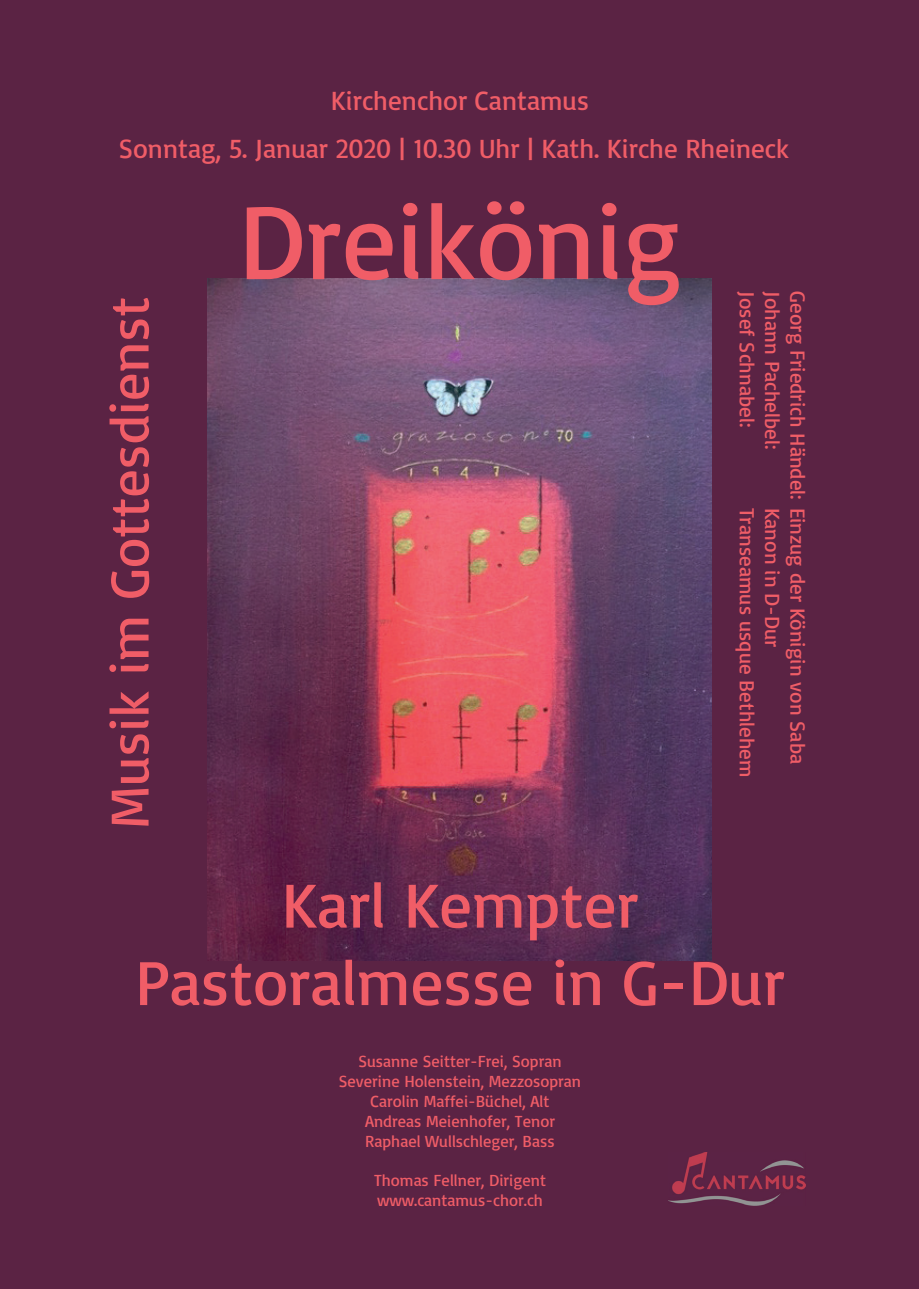
<style>
.page{position:relative;width:919px;height:1289px;background:#fff}
.page>*{position:absolute;margin:0;border:0;box-sizing:border-box;transform-origin:0 0}
.t1{font:108px "Basic";color:#f05d67}
.t2{font:64.5px/77.4px "Basic";color:#f05d67;text-align:center}
.t3{font:55.5px "Basic";color:#f05d67}
.t4{font:27px "Basic";color:#f05d67}
.t5{font:21px "Basic";color:#f05d67}
.t6{font:16.5px/19.8px "Basic";color:#f05d67;text-align:center}
</style>
<div class="page">
<div style="left:1px;top:0;width:917px;height:1288px;background:#5b2344"></div>
<img style="left:207px;top:279px;width:504px;height:681px">
<img style="left:668px;top:1152px;width:137px;height:53px">
<h3 class="t4" style="left:331px;top:84px;width:259px">Kirchenchor Cantamus</h3>
<h3 class="t4" style="left:119px;top:132px;width:671px">Sonntag, 5. Januar 2020 | 10.30 Uhr | Kath. Kirche Rheineck</h3>
<h1 class="t1" style="left:238px;top:176px;width:445px">Dreikönig</h1>
<h3 class="t3" style="left:95px;top:828px;width:533px;rotate:-90deg">Musik im Gottesdienst</h3>
<p class="t5" style="left:760px;top:291px;width:137px;rotate:90deg">Josef Schnabel:</p>
<p class="t5" style="left:785px;top:291px;width:159px;rotate:90deg">Johann Pachelbel:</p>
<p class="t5" style="left:810px;top:291px;width:474px;rotate:90deg">Georg Friedrich Händel: Einzug der Königin von Saba</p>
<p class="t5" style="left:760px;top:507px;width:272px;rotate:90deg">Transeamus usque Bethlehem</p>
<p class="t5" style="left:785px;top:507px;width:141px;rotate:90deg">Kanon in D-Dur</p>
<h2 class="t2" style="left:135px;top:866px;width:651px">Karl Kempter<br>Pastoralmesse in G-Dur</h2>
<p class="t6" style="left:339px;top:1051px;width:244px">Susanne Seitter-Frei, Sopran<br>Severine Holenstein, Mezzosopran<br>Carolin Maffei-Büchel, Alt<br>Andreas Meienhofer, Tenor<br>Raphael Wullschleger, Bass</p>
<p class="t6" style="left:374px;top:1170px;width:173px;text-align:left">Thomas Fellner, Dirigent www.cantamus-chor.ch</p>
</div>
